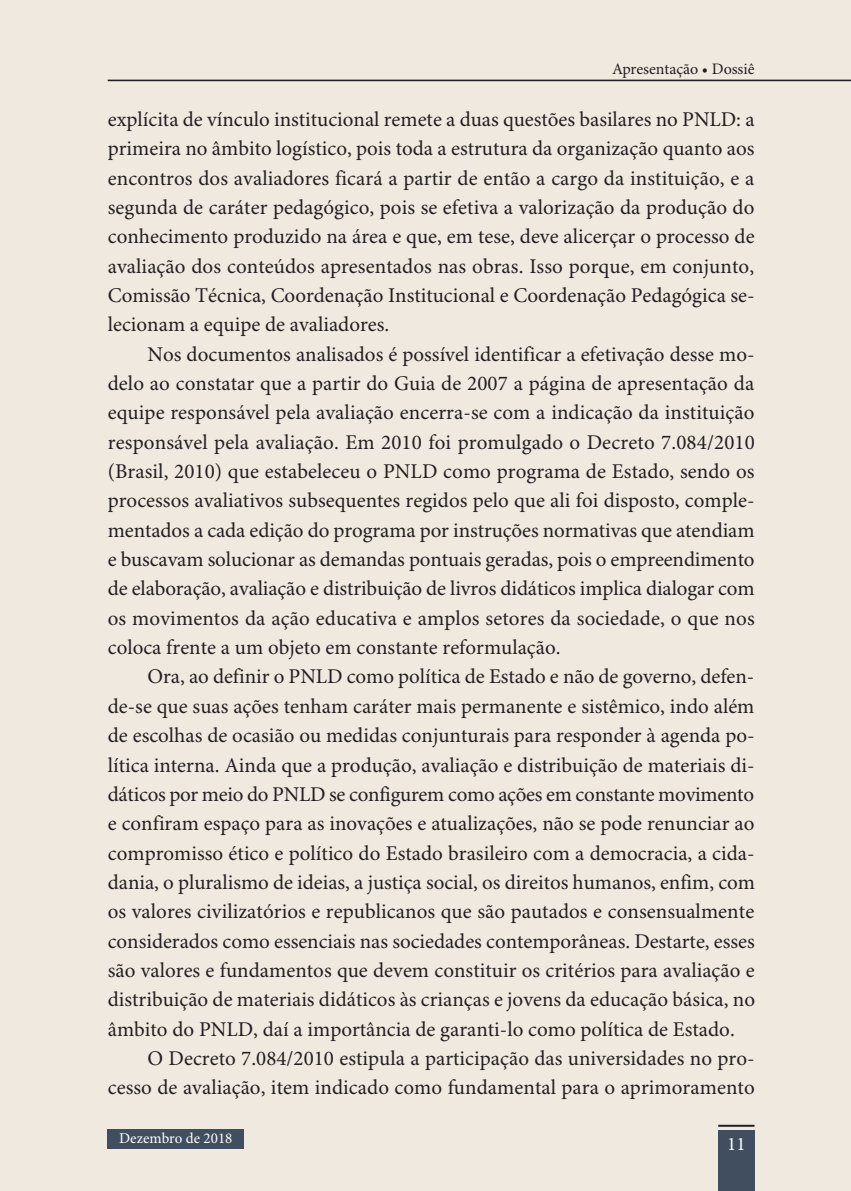
<style>
.page{position:relative;width:851px;height:1191px;background:#fff}
.page>*{position:absolute;margin:0;border:0;box-sizing:border-box;transform-origin:0 0}
.t1{font:21px/29.4px "Minion Pro";color:#231f20;text-align:justify}
.t2{font:19px "Minion Pro";color:#fff}
.t3{font:16px "Minion Pro";color:#231f20}
.t4{font:15px "Minion Pro";color:#fff}
</style>
<div class="page">
<div style="left:0;top:0;width:850px;height:1191px;background:#efe9e0"></div>
<div style="left:718px;top:1130px;width:36px;height:61px;background:#414e5f"></div>
<hr style="left:718px;top:1124px;width:36px;height:2px;background:#231f20">
<hr style="left:108px;top:80px;width:742px;height:1px;background:#231f20">
<div style="left:108px;top:1129px;width:136px;height:20px;background:#414e5f"></div>
<p class="t3" style="left:612px;top:59px;width:144px">Apresentação • Dossiê</p>
<p class="t1" style="left:108px;top:105px;width:648px">explícita de vínculo institucional remete a duas questões basilares no PNLD: a primeira no âmbito logístico, pois toda a estrutura da organização quanto aos encontros dos avaliadores ficará a partir de então a cargo da instituição, e a segunda de caráter pedagógico, pois se efetiva a valorização da produção do conhecimento produzido na área e que, em tese, deve alicerçar o processo de avaliação dos conteúdos apresentados nas obras. Isso porque, em conjunto, Comissão Técnica, Coordenação Institucional e Coordenação Pedagógica se&shy;lecionam a equipe de avaliadores.</p>
<p class="t1" style="left:108px;top:340px;width:648px;text-indent:40px">Nos documentos analisados é possível identificar a efetivação desse mo&shy;delo ao constatar que a partir do Guia de 2007 a página de apresentação da equipe responsável pela avaliação encerra-se com a indicação da instituição responsável pela avaliação. Em 2010 foi promulgado o Decreto 7.084/2010 (Brasil, 2010) que estabeleceu o PNLD como programa de Estado, sendo os processos avaliativos subsequentes regidos pelo que ali foi disposto, comple&shy;mentados a cada edição do programa por instruções normativas que atendiam e buscavam solucionar as demandas pontuais geradas, pois o empreendimento de elaboração, avaliação e distribuição de livros didáticos implica dialogar com os movimentos da ação educativa e amplos setores da sociedade, o que nos coloca frente a um objeto em constante reformulação.</p>
<p class="t1" style="left:147px;top:663px;width:608px">Ora, ao definir o PNLD como política de Estado e não de governo, defen-</p>
<p class="t1" style="left:108px;top:692px;width:648px">de-se que suas ações tenham caráter mais permanente e sistêmico, indo além</p>
<p class="t1" style="left:108px;top:721px;width:648px">de escolhas de ocasião ou medidas conjunturais para responder à agenda po-</p>
<p class="t1" style="left:108px;top:751px;width:648px">lítica interna. Ainda que a produção, avaliação e distribuição de materiais di-</p>
<p class="t1" style="left:108px;top:780px;width:647px">dáticos por meio do PNLD se configurem como ações em constante movimento</p>
<p class="t1" style="left:108px;top:809px;width:648px">e confiram espaço para as inovações e atualizações, não se pode renunciar ao</p>
<p class="t1" style="left:108px;top:839px;width:648px">compromisso ético e político do Estado brasileiro com a democracia, a cida-</p>
<p class="t1" style="left:108px;top:868px;width:648px">dania, o pluralismo de ideias, a justiça social, os direitos humanos, enfim, com</p>
<p class="t1" style="left:108px;top:897px;width:648px">os valores civilizatórios e republicanos que são pautados e consensualmente</p>
<p class="t1" style="left:108px;top:927px;width:648px">considerados como essenciais nas sociedades contemporâneas. Destarte, esses</p>
<p class="t1" style="left:108px;top:956px;width:648px">são valores e fundamentos que devem constituir os critérios para avaliação e</p>
<p class="t1" style="left:108px;top:985px;width:648px">distribuição de materiais didáticos às crianças e jovens da educação básica, no</p>
<p class="t1" style="left:108px;top:1015px;width:628px">âmbito do PNLD, daí a importância de garanti-lo como política de Estado.</p>
<p class="t1" style="left:147px;top:1044px;width:608px">O Decreto 7.084/2010 estipula a participação das universidades no pro-</p>
<p class="t1" style="left:108px;top:1073px;width:648px">cesso de avaliação, item indicado como fundamental para o aprimoramento</p>
<p class="t2" style="left:727px;top:1132px;width:20px">11</p>
<p class="t4" style="left:119px;top:1129px;width:115px">Dezembro de 2018</p>
</div>
